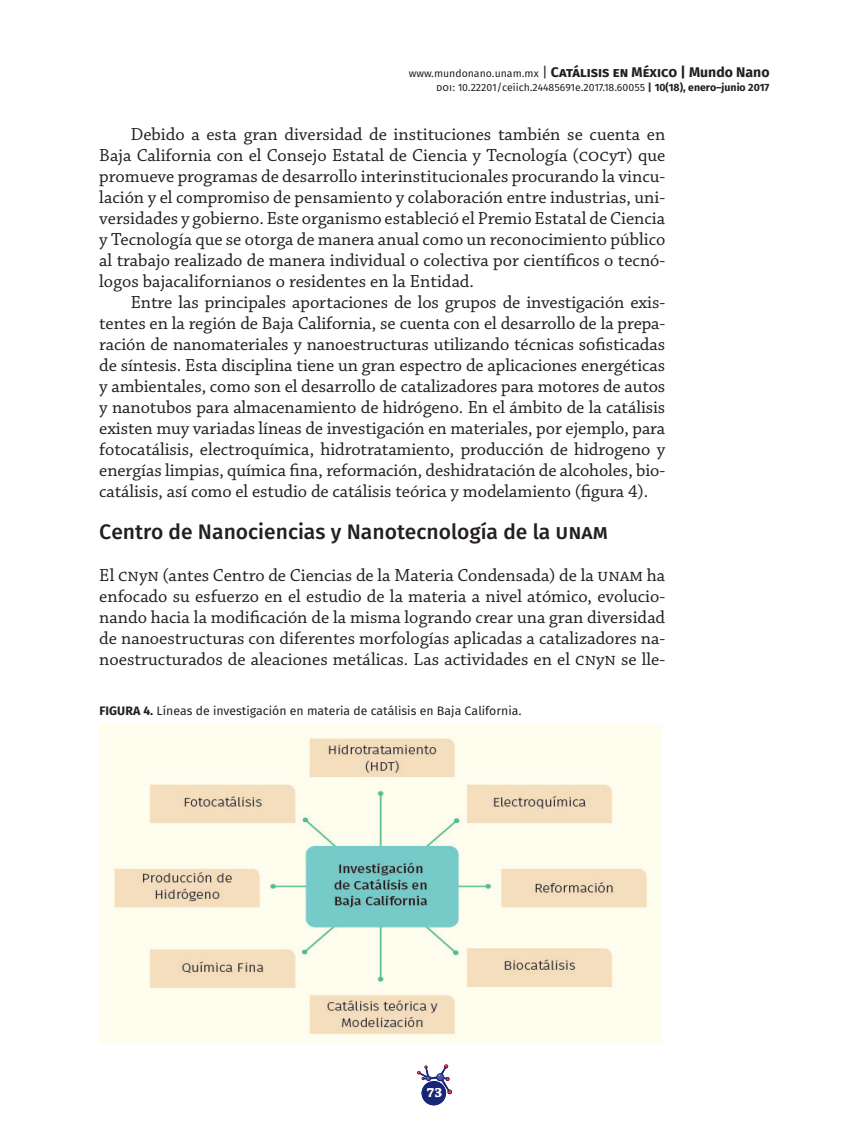
<style>
.page{position:relative;width:844px;height:1141px;background:#fff}
.page>*{position:absolute;margin:0;border:0;box-sizing:border-box;transform-origin:0 0}
.T-2{font:21px "Fira Sans OT Medium";color:#231f20}
.Body_Text{font:18.38px/21px "Chaparral Pro";color:#231f20;text-align:justify}
.BT_ss{font:18.38px/21px "Chaparral Pro";color:#231f20;text-align:justify}
.t1{font:700 14px "Fira Sans OT";color:#231f20}
.t2{font:700 14px "Chaparral Pro";color:#fff}
.Pie_Figura{font:12.25px "Fira Sans OT";color:#231f20}
.t3{font:10.5px "Fira Sans OT";color:#231f20}
.s1{font-weight:400;font-size:10.5px}
.s2{font-weight:400}
.s3{font-weight:700}
</style>
<div class="page">
<svg style="left:417px;top:1065px;width:34px;height:40px"></svg>
<div style="left:421px;top:1081px;width:25px;height:24px;background:#192575;border-radius:50%"></div>
<img style="left:99px;top:725px;width:562px;height:318px">
<p class="t1" style="left:408px;top:62px;width:362px"><span class="s1">www.mundonano.unam.mx</span> <span class="s2">|</span> Catálisis en México | Mundo Nano</p>
<p class="t3" style="left:436px;top:80px;width:335px">doi: 10.22201/ceiich.24485691e.2017.18.60055 <span class="s3">| 10(18), enero–junio 2017</span></p>
<p class="Body_Text" style="left:99px;top:124px;width:567px;text-indent:31px">Debido a esta gran diversidad de instituciones también se cuenta en Baja California con el Consejo Estatal de Ciencia y Tecnología (cocyt) que promueve programas de desarrollo interinstitucionales procurando la vincu&shy;lación y el compromiso de pensamiento y colaboración entre industrias, uni&shy;versidades y gobierno. Este organismo estableció el Premio Estatal de Ciencia y Tecnología que se otorga de manera anual como un reconocimiento público al trabajo realizado de manera individual o colectiva por científicos o tecnó&shy;logos bajacalifornianos o residentes en la Entidad.</p>
<p class="Body_Text" style="left:99px;top:292px;width:567px;text-indent:31px">Entre las principales aportaciones de los grupos de investigación exis&shy;tentes en la región de Baja California, se cuenta con el desarrollo de la prepa&shy;ración de nanomateriales y nanoestructuras utilizando técnicas sofisticadas de síntesis. Esta disciplina tiene un gran espectro de aplicaciones energéticas y ambientales, como son el desarrollo de catalizadores para motores de autos y nanotubos para almacenamiento de hidrógeno. En el ámbito de la catálisis existen muy variadas líneas de investigación en materiales, por ejemplo, para fotocatálisis, electroquímica, hidrotratamiento, producción de hidrogeno y energías limpias, química fina, reformación, deshidratación de alcoholes, bio&shy;catálisis, así como el estudio de catálisis teórica y modelamiento (figura 4).</p>
<p class="T-2" style="left:99px;top:517px;width:510px">Centro de Nanociencias y Nanotecnología de la unam</p>
<p class="BT_ss" style="left:99px;top:565px;width:567px">El cnyn (antes Centro de Ciencias de la Materia Condensada) de la unam ha enfocado su esfuerzo en el estudio de la materia a nivel atómico, evolucio&shy;nando hacia la modificación de la misma logrando crear una gran diversidad de nanoestructuras con diferentes morfologías aplicadas a catalizadores na&shy;noestructurados de aleaciones metálicas. Las actividades en el cnyn se lle-</p>
<p class="Pie_Figura" style="left:99px;top:702px;width:424px"><span class="s3">FIGURA 4.</span> Líneas de investigación en materia de catálisis en Baja California.</p>
<p class="t2" style="left:426px;top:1085px;width:17px">73</p>
</div>
